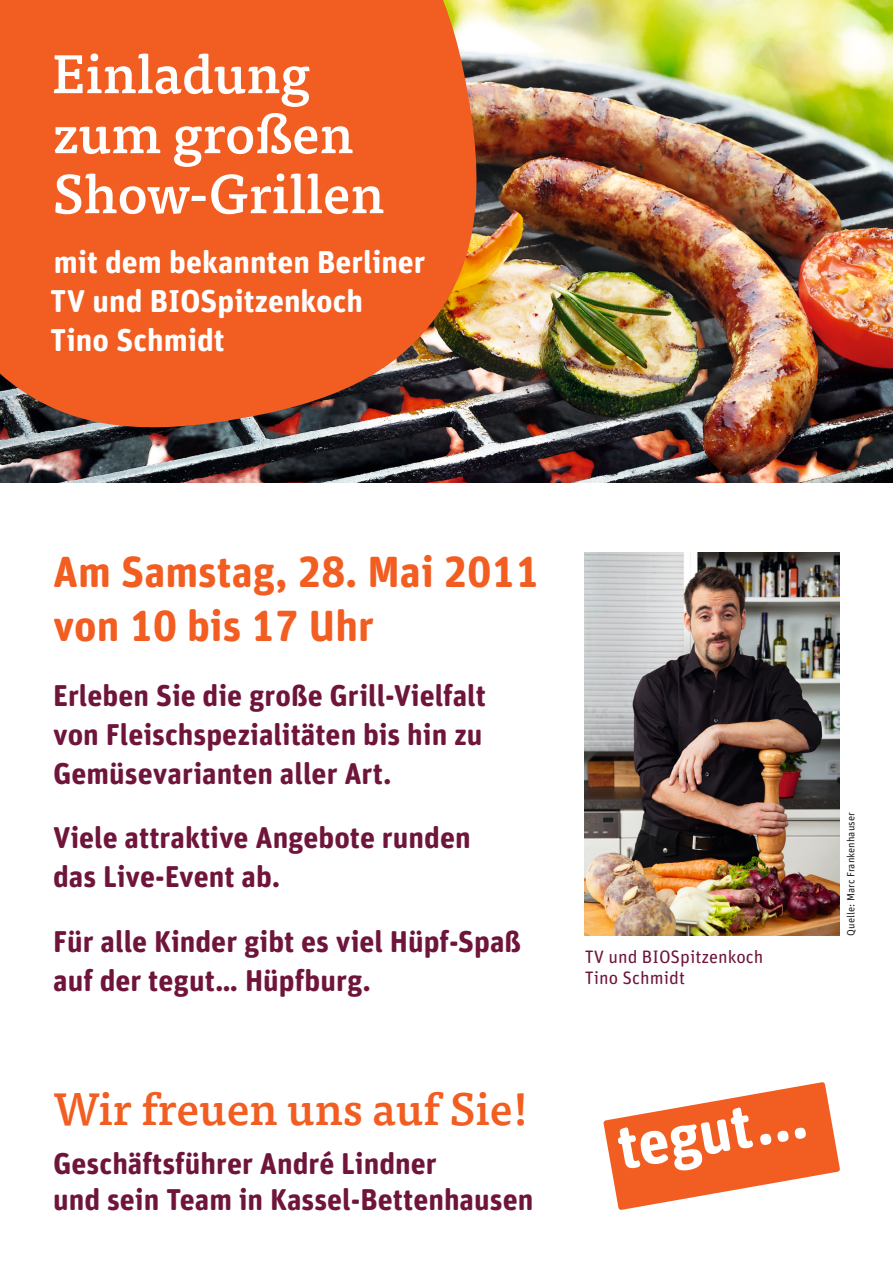
<style>
.page{position:relative;width:893px;height:1263px;background:#fff}
.page>*{position:absolute;margin:0;border:0;box-sizing:border-box;transform-origin:0 0}
.t1{font:500 54px/60px "Tisa OT";color:#fff}
.t2{font:500 45px "Tisa OT";color:#f25d21}
.t3{font:700 43.5px/54px "Unit Rounded OT";color:#f25d21}
.t4{font:700 31.5px/39px "Unit Rounded OT";color:#fff}
.t5{font:700 30px/39px "Unit Rounded OT";color:#6f153b}
.t6{font:18px/21px "Unit Rounded OT";color:#6f153b}
.t7{font:10.5px "Unit Rounded OT";color:#231f20}
</style>
<div class="page">
<img style="left:0;top:0;width:893px;height:482px">
<img style="left:585px;top:553px;width:255px;height:382px">
<svg style="left:0;top:0;width:485px;height:438px;fill:#f25d21"></svg>
<svg style="left:604px;top:1082px;width:236px;height:128px"></svg>
<h1 class="t1" style="left:52px;top:45px;width:334px">Einladung zum großen<br>Show-Grillen</h1>
<p class="t4" style="left:50px;top:243px;width:377px">mit dem bekannten Berliner<br>TV und BIOSpitzenkoch<br>Tino Schmidt</p>
<h3 class="t3" style="left:53px;top:545px;width:488px">Am Samstag, 28. Mai 2011 von 10 bis 17 Uhr</h3>
<p class="t5" style="left:53px;top:676px;width:434px;text-align:justify">Erleben Sie die große Grill-Vielfalt von Fleischspezialitäten bis hin zu Gemüsevarianten aller Art.</p>
<p class="t5" style="left:53px;top:818px;width:419px">Viele attraktive Angebote runden das Live-Event ab.</p>
<p class="t5" style="left:53px;top:922px;width:470px">Für alle Kinder gibt es viel Hüpf-Spaß auf der tegut… Hüpfburg.</p>
<h2 class="t2" style="left:53px;top:1082px;width:477px">Wir freuen uns auf Sie!</h2>
<p class="t5" style="left:53px;top:1145px;width:482px;line-height:36px">Geschäftsführer André Lindner<br>und sein Team in Kassel-Bettenhausen</p>
<p class="t6" style="left:585px;top:946px;width:180px">TV und BIOSpitzenkoch<br>Tino Schmidt</p>
<p class="t7" style="left:845px;top:935px;width:125px;rotate:-90deg">Quelle: Marc Frankenhauser</p>
</div>
